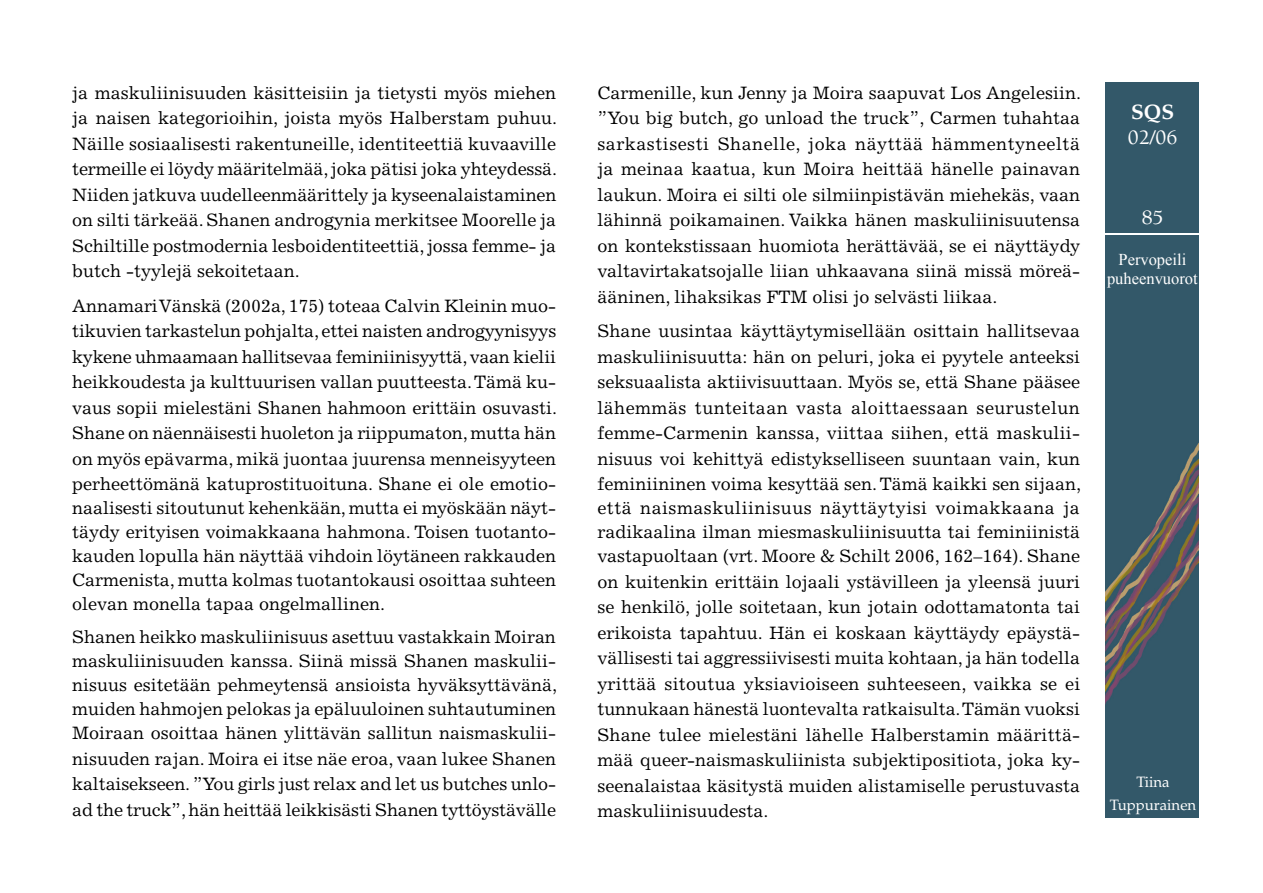
<style>
.page{position:relative;width:1263px;height:893px;background:#fff}
.page>*{position:absolute;margin:0;border:0;box-sizing:border-box;transform-origin:0 0}
.t1{font:500 21px "Berkeley";color:#fff}
.t2{font:700 21px "Palatino";color:#fff}
.t3{font:18px/25.2px "Excelsior";color:#000;text-align:justify}
.t4{font:16.5px/19.8px "Times New Roman";color:#fff;text-align:center}
.t5{font:15px/22.8px "Palatino";color:#fff;text-align:center}
</style>
<div class="page">
<img style="left:1106px;top:82px;width:92px;height:736px">
<hr style="left:1100px;top:233px;width:103px;height:2px;background:#fff">
<p class="t3" style="left:72px;top:80px;width:486px">ja maskuliinisuuden käsitteisiin ja tietysti myös miehen ja naisen kategorioihin, joista myös Halberstam puhuu.<br>Näille sosiaalisesti rakentuneille, identiteettiä kuvaaville termeille ei löydy määritelmää, joka pätisi joka yhteydessä.<br>Niiden jatkuva uudelleenmäärittely ja kyseenalaistaminen on silti tärkeää. Shanen androgynia merkitsee Moorelle ja Schiltille postmodernia lesboidentiteettiä, jossa femme- ja butch -tyylejä sekoitetaan.</p>
<p class="t3" style="left:72px;top:293px;width:486px">Annamari Vänskä (2002a, 175) toteaa Calvin Kleinin muo&shy;tikuvien tarkastelun pohjalta, ettei naisten androgyynisyys kykene uhmaamaan hallitsevaa feminiinisyyttä, vaan kielii heikkoudesta ja kulttuurisen vallan puutteesta. Tämä ku&shy;vaus sopii mielestäni Shanen hahmoon erittäin osuvasti.<br>Shane on näennäisesti huoleton ja riippumaton, mutta hän on myös epävarma, mikä juontaa juurensa menneisyyteen perheettömänä katuprostituoituna. Shane ei ole emotio&shy;naalisesti sitoutunut kehenkään, mutta ei myöskään näyt&shy;täydy erityisen voimakkaana hahmona. Toisen tuotanto&shy;kauden lopulla hän näyttää vihdoin löytäneen rakkauden Carmenista, mutta kolmas tuotantokausi osoittaa suhteen olevan monella tapaa ongelmallinen.</p>
<p class="t3" style="left:72px;top:625px;width:486px;line-height:24.6px">Shanen heikko maskuliinisuus asettuu vastakkain Moiran maskuliinisuuden kanssa. Siinä missä Shanen maskulii&shy;nisuus esitetään pehmeytensä ansioista hyväksyttävänä, muiden hahmojen pelokas ja epäluuloinen suhtautuminen Moiraan osoittaa hänen ylittävän sallitun naismaskulii&shy;nisuuden rajan. Moira ei itse näe eroa, vaan lukee Shanen kaltaisekseen. ”You girls just relax and let us butches unlo&shy;ad the truck”, hän heittää leikkisästi Shanen tyttöystävälle</p>
<p class="t3" style="left:597px;top:80px;width:485px">Carmenille, kun Jenny ja Moira saapuvat Los Angelesiin. ”You big butch, go unload the truck”, Carmen tuhahtaa sarkastisesti Shanelle, joka näyttää hämmentyneeltä ja meinaa kaatua, kun Moira heittää hänelle painavan laukun. Moira ei silti ole silmiinpistävän miehekäs, vaan lähinnä poikamainen. Vaikka hänen maskuliinisuutensa on kontekstissaan huomiota herättävää, se ei näyttäydy valtavirtakatsojalle liian uhkaavana siinä missä möreä&shy;ääninen, lihaksikas FTM olisi jo selvästi liikaa.</p>
<p class="t3" style="left:597px;top:318px;width:485px">Shane uusintaa käyttäytymisellään osittain hallitsevaa maskuliinisuutta: hän on peluri, joka ei pyytele anteeksi seksuaalista aktiivisuuttaan. Myös se, että Shane pääsee lähemmäs tunteitaan vasta aloittaessaan seurustelun femme-Carmenin kanssa, viittaa siihen, että maskulii&shy;nisuus voi kehittyä edistykselliseen suuntaan vain, kun feminiininen voima kesyttää sen. Tämä kaikki sen sijaan, että naismaskuliinisuus näyttäytyisi voimakkaana ja radikaalina ilman miesmaskuliinisuutta tai feminiinistä vastapuoltaan (vrt. Moore &amp; Schilt 2006, 162–164). Shane on kuitenkin erittäin lojaali ystävilleen ja yleensä juuri se henkilö, jolle soitetaan, kun jotain odottamatonta tai erikoista tapahtuu. Hän ei koskaan käyttäydy epäystä&shy;vällisesti tai aggressiivisesti muita kohtaan, ja hän todella yrittää sitoutua yksiavioiseen suhteeseen, vaikka se ei tunnukaan hänestä luontevalta ratkaisulta. Tämän vuoksi Shane tulee mielestäni lähelle Halberstamin määrittä&shy;mää queer-naismaskuliinista subjektipositiota, joka ky&shy;seenalaistaa käsitystä muiden alistamiselle perustuvasta maskuliinisuudesta.</p>
<p class="t2" style="left:1131px;top:99px;width:45px">SQS</p>
<p class="t1" style="left:1128px;top:126px;width:51px">02/06</p>
<p class="t1" style="left:1142px;top:207px;width:23px">85</p>
<p class="t4" style="left:1107px;top:249px;width:92px">Pervopeili puheenvuorot</p>
<p class="t5" style="left:1110px;top:771px;width:88px">Tiina<br>Tuppurainen</p>
</div>
